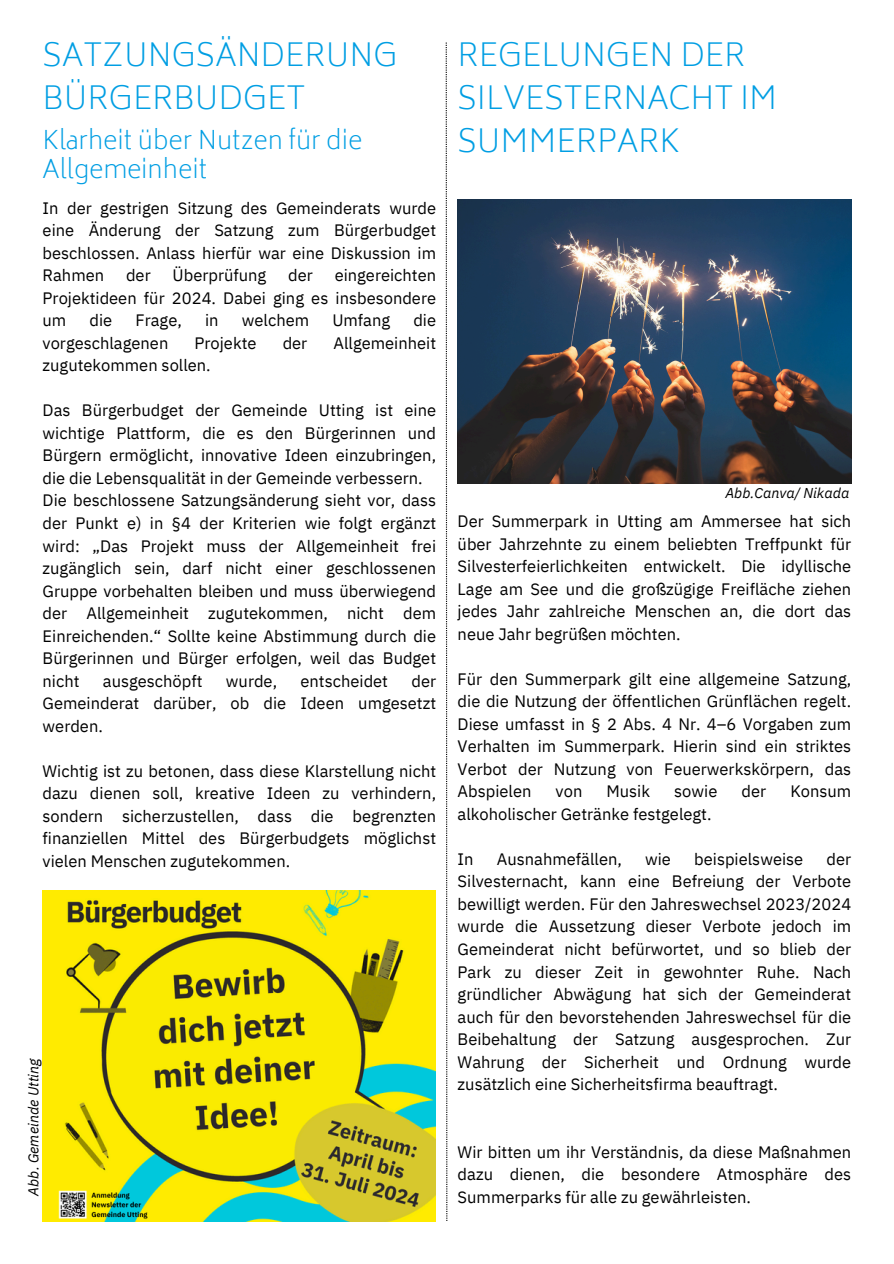
<style>
.page{position:relative;width:894px;height:1264px;background:#fff}
.page>*{position:absolute;margin:0;border:0;box-sizing:border-box;transform-origin:0 0}
.t1{font:200 30.9px/42.8px "Biryani";color:#009ee3}
.t2{font:200 24.9px/29.2px "Biryani";color:#009ee3}
.t3{font:16.5px/22.5px "IBM Plex Sans";color:#000;text-align:justify}
.t4{font:italic 14.25px "IBM Plex Sans";color:#000}
</style>
<div class="page">
<svg style="left:445px;top:43px;width:2px;height:1177px"></svg>
<img style="left:43px;top:890px;width:392px;height:331px">
<img style="left:457px;top:200px;width:394px;height:283px">
<h3 class="t1" style="left:43px;top:34px;width:356px">SATZUNGSÄNDERUNG<br>BÜRGERBUDGET</h3>
<p class="t2" style="left:43px;top:125px;width:321px">Klarheit über Nutzen für die<br>Allgemeinheit</p>
<h1 class="t3" style="left:43px;top:196px;width:395px">In der gestrigen Sitzung des Gemeinderats wurde eine Änderung der Satzung zum Bürgerbudget beschlossen. Anlass hierfür war eine Diskussion im Rahmen</h1>
<h1 class="t3" style="left:126px;top:264px;width:26px">der</h1>
<h1 class="t3" style="left:172px;top:264px;width:95px">Überprüfung</h1>
<h1 class="t3" style="left:288px;top:264px;width:26px">der</h1>
<h1 class="t3" style="left:43px;top:264px;width:395px;text-indent:292px">eingereichten Projektideen für 2024. Dabei ging es insbesondere um</h1>
<h1 class="t3" style="left:90px;top:309px;width:24px">die</h1>
<h1 class="t3" style="left:135px;top:309px;width:48px">Frage,</h1>
<h1 class="t3" style="left:205px;top:309px;width:15px">in</h1>
<h1 class="t3" style="left:242px;top:309px;width:69px">welchem</h1>
<h1 class="t3" style="left:332px;top:309px;width:59px">Umfang</h1>
<h1 class="t3" style="left:413px;top:309px;width:24px">die</h1>
<h1 class="t3" style="left:43px;top:331px;width:127px">vorgeschlagenen</h1>
<h1 class="t3" style="left:194px;top:331px;width:63px">Projekte</h1>
<h1 class="t3" style="left:282px;top:331px;width:26px">der</h1>
<h1 class="t3" style="left:333px;top:331px;width:104px">Allgemeinheit</h1>
<h1 class="t3" style="left:43px;top:354px;width:170px">zugutekommen sollen.</h1>
<h2 class="t3" style="left:43px;top:399px;width:395px;text-align:left">Das Bürgerbudget der Gemeinde Utting ist eine wichtige Plattform, die es den Bürgerinnen und Bürgern ermöglicht, innovative Ideen einzubringen, die die Lebensqualität in der Gemeinde verbessern.<br>Die beschlossene Satzungsänderung sieht vor, dass der Punkt e) in §4 der Kriterien wie folgt ergänzt wird: „Das Projekt muss der Allgemeinheit frei zugänglich sein, darf nicht einer geschlossenen Gruppe vorbehalten bleiben und muss überwiegend der Allgemeinheit zugutekommen, nicht dem Einreichenden.“ Sollte keine Abstimmung durch die Bürgerinnen und Bürger erfolgen, weil das Budget nicht</h2>
<h2 class="t3" style="left:43px;top:669px;width:395px;text-indent:369px">der Gemeinderat darüber, ob die Ideen umgesetzt werden.</h2>
<h3 class="t3" style="left:43px;top:759px;width:395px">Wichtig ist zu betonen, dass diese Klarstellung nicht dazu dienen soll, kreative Ideen zu verhindern, sondern sicherzustellen, dass die begrenzten finanziellen Mittel des Bürgerbudgets möglichst vielen Menschen zugutekommen.</h3>
<h2 class="t3" style="left:103px;top:669px;width:101px">ausgeschöpft</h2>
<h2 class="t3" style="left:226px;top:669px;width:53px">wurde,</h2>
<h2 class="t3" style="left:300px;top:669px;width:89px">entscheidet</h2>
<h3 class="t4" style="left:24px;top:1195px;width:139px;rotate:-90deg">Abb. Gemeinde Utting</h3>
<p class="t1" style="left:457px;top:34px;width:321px">REGELUNGEN DER<br>SILVESTERNACHT IM<br>SUMMERPARK</p>
<p class="t4" style="left:725px;top:483px;width:125px">Abb.Canva/ Nikada</p>
<p class="t3" style="left:457px;top:510px;width:395px">Der Summerpark in Utting am Ammersee hat sich über Jahrzehnte zu einem beliebten Treffpunkt für Silvesterfeierlichkeiten entwickelt. Die idyllische Lage am See und die großzügige Freifläche ziehen jedes Jahr zahlreiche Menschen an, die dort das neue Jahr begrüßen möchten.</p>
<p class="t3" style="left:457px;top:667px;width:395px">Für den Summerpark gilt eine allgemeine Satzung, die die Nutzung der öffentlichen Grünflächen regelt.<br>Diese umfasst in § 2 Abs. 4 Nr. 4–6 Vorgaben zum Verhalten im Summerpark. Hierin sind ein striktes Verbot der Nutzung von Feuerwerkskörpern, das Abspielen</p>
<p class="t3" style="left:555px;top:780px;width:28px">von</p>
<p class="t3" style="left:606px;top:780px;width:45px">Musik</p>
<p class="t3" style="left:674px;top:780px;width:45px">sowie</p>
<p class="t3" style="left:741px;top:780px;width:26px">der</p>
<p class="t3" style="left:790px;top:780px;width:62px">Konsum</p>
<p class="t3" style="left:457px;top:802px;width:255px">alkoholischer Getränke festgelegt.</p>
<p class="t3" style="left:457px;top:847px;width:17px">In</p>
<p class="t3" style="left:496px;top:847px;width:126px">Ausnahmefällen,</p>
<p class="t3" style="left:645px;top:847px;width:27px">wie</p>
<p class="t3" style="left:694px;top:847px;width:110px">beispielsweise</p>
<p class="t3" style="left:457px;top:847px;width:395px;text-indent:369px">der Silvesternacht, kann eine Befreiung der Verbote bewilligt werden. Für den Jahreswechsel 2023/2024 wurde die Aussetzung dieser Verbote jedoch im Gemeinderat nicht befürwortet, und so blieb der Park zu dieser Zeit in gewohnter Ruhe. Nach gründlicher Abwägung hat sich der Gemeinderat auch für den bevorstehenden Jahreswechsel für die Beibehaltung der Satzung ausgesprochen. Zur Wahrung der Sicherheit und Ordnung wurde zusätzlich eine Sicherheitsfirma beauftragt.</p>
<h1 class="t3" style="left:457px;top:1140px;width:395px">Wir bitten um ihr Verständnis, da diese Maßnahmen dazu dienen, die besondere Atmosphäre des Summerparks für alle zu gewährleisten.</h1>
</div>
